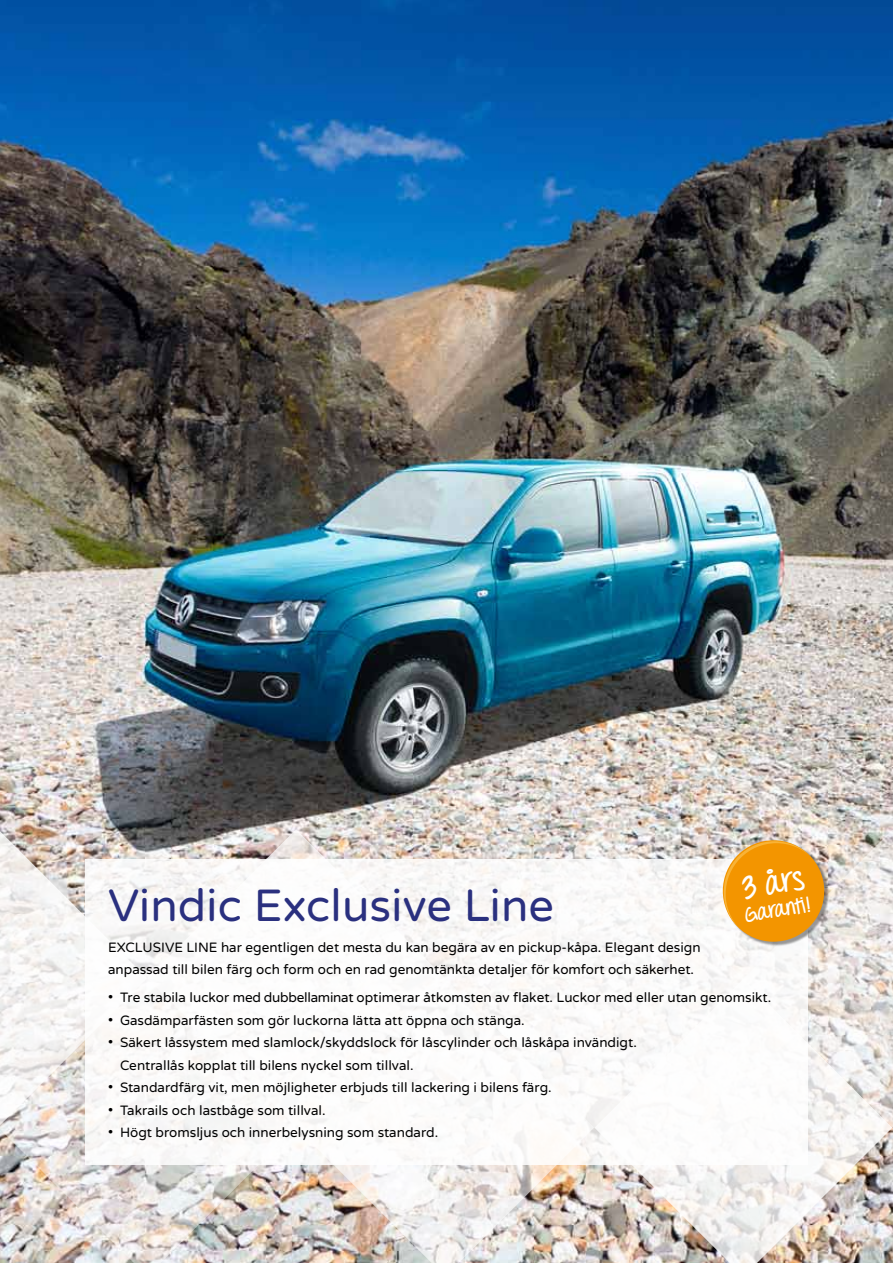
<style>
.page{position:relative;width:893px;height:1263px;background:#fff}
.page>*{position:absolute;margin:0;border:0;box-sizing:border-box;transform-origin:0 0}
.t1{font:45px "Varela Round";color:#2a307f}
.t2{font:700 30.6px "Throw My Hands Upinthe Air";color:#fff}
.t3{font:700 20.85px "Throw My Hands Upinthe Air";color:#fff}
.t4{font:13.5px/22.5px "Varela Round";color:#000}
</style>
<div class="page">
<img style="left:0;top:0;width:893px;height:829px">
<svg style="left:0;top:829px;width:147px;height:149px"></svg>
<img style="left:0;top:978px;width:296px;height:285px">
<img style="left:147px;top:829px;width:298px;height:31px">
<img style="left:296px;top:1165px;width:298px;height:98px">
<svg style="left:445px;top:829px;width:279px;height:31px;background:#d7d0cb"></svg>
<img style="left:594px;top:1165px;width:130px;height:98px">
<div style="left:86px;top:860px;width:722px;height:305px;background:#fff"></div>
<svg style="left:724px;top:829px;width:169px;height:434px"></svg>
<h2 class="t2" style="left:739px;top:869px;width:63px;rotate:-9deg">3 års</h2>
<h3 class="t3" style="left:743px;top:902px;width:67px;rotate:-9deg">Garanti!</h3>
<h1 class="t1" style="left:108px;top:879px;width:448px">Vindic Exclusive Line</h1>
<p class="t4" style="left:108px;top:936px;width:594px">EXCLUSIVE LINE har egentligen det mesta du kan begära av en pickup-kåpa. Elegant design anpassad till bilen färg och form och en rad genomtänkta detaljer för komfort och säkerhet.</p>
<p class="t4" style="left:108px;top:986px;width:665px">• Tre stabila luckor med dubbellaminat optimerar åtkomsten av flaket. Luckor med eller utan genomsikt.</p>
<p class="t4" style="left:108px;top:1009px;width:418px">• Gasdämparfästen som gör luckorna lätta att öppna och stänga.</p>
<p class="t4" style="left:120px;top:1031px;width:518px;text-indent:-12px">• Säkert låssystem med slamlock/skyddslock för låscylinder och låskåpa invändigt.<br>Centrallås kopplat till bilens nyckel som tillval.</p>
<p class="t4" style="left:108px;top:1076px;width:445px">• Standardfärg vit, men möjligheter erbjuds till lackering i bilens färg.</p>
<p class="t4" style="left:108px;top:1099px;width:219px">• Takrails och lastbåge som tillval.</p>
<p class="t4" style="left:108px;top:1121px;width:332px">• Högt bromsljus och innerbelysning som standard.</p>
</div>
